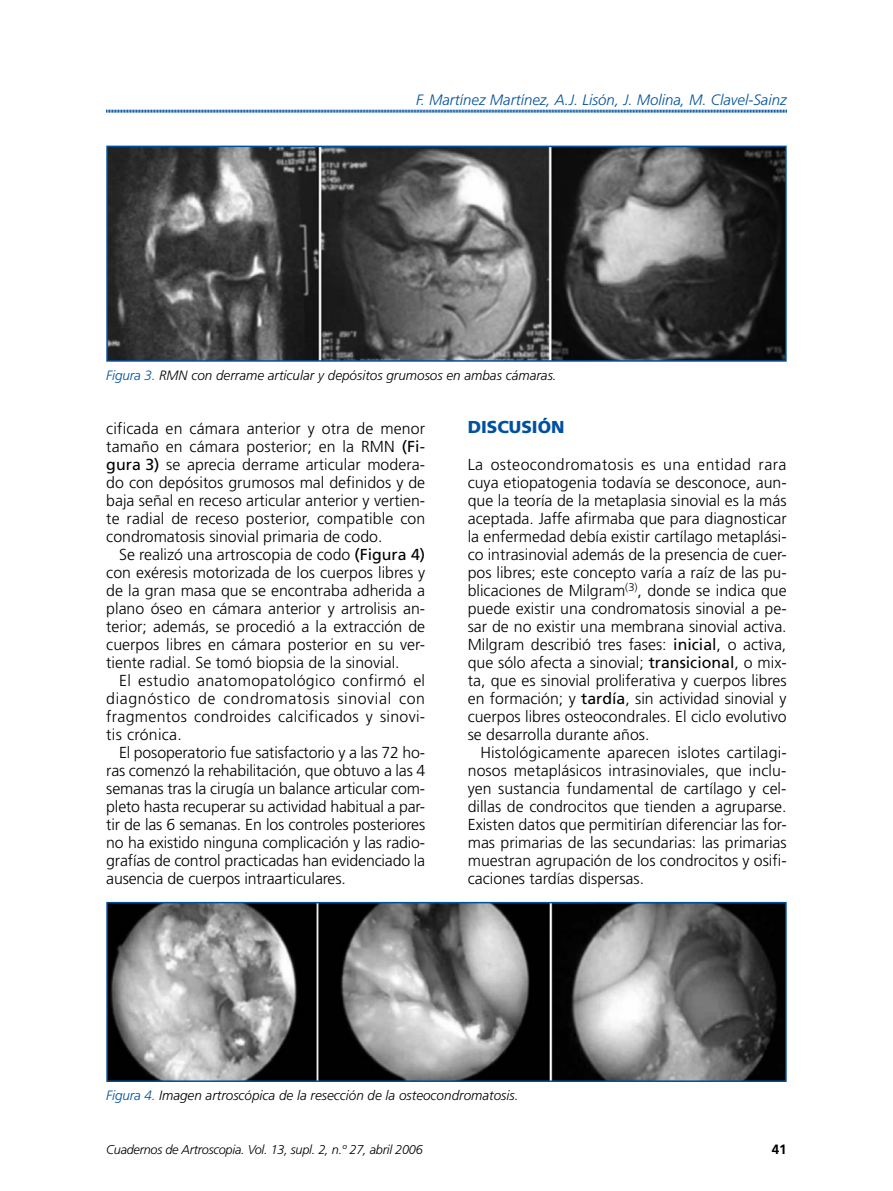
<style>
.page{position:relative;width:893px;height:1191px;background:#fff}
.page>*{position:absolute;margin:0;border:0;box-sizing:border-box;transform-origin:0 0}
.t1{font:900 17.25px "Frutiger LT Std";color:#00519e}
.t2{font:300 15.9px "Frutiger LT Std";color:#000}
.t3{font:300 15.9px "Frutiger LT Std";letter-spacing:.02em;color:#000}
.t4{font:300 15.9px "Frutiger LT Std";letter-spacing:.04em;color:#000}
.t5{font:300 15.9px "Frutiger LT Std";letter-spacing:.025em;color:#000}
.t6{font:italic 300 15px "Frutiger LT Std";color:#00519e}
.t7{font:italic 300 13.5px "Frutiger LT Std";color:#000}
.t8{font:700 13.5px "Frutiger LT Std";color:#000}
.t9{font:italic 300 12.75px "Frutiger LT Std";letter-spacing:-.02em;color:#000}
.s1{color:#00519e}
.s2{font-weight:400}
</style>
<div class="page">
<svg style="left:106px;top:109px;width:681px;height:4px;background:#7fa7cd"></svg>
<img style="left:109px;top:149px;width:675px;height:210px">
<div style="left:106px;top:146px;width:681px;height:216px;border:2px solid #00519e"></div>
<img style="left:109px;top:905px;width:675px;height:174px">
<div style="left:106px;top:902px;width:681px;height:180px;border:2px solid #00519e"></div>
<p class="t6" style="left:416px;top:92px;width:372px">F. Martínez Martínez, A.J. Lisón, J. Molina, M. Clavel-Sainz</p>
<p class="t7" style="left:106px;top:367px;width:452px"><span class="s1">Figura 3.</span> RMN con derrame articular y depósitos grumosos en ambas cámaras.</p>
<p class="t2" style="left:106px;top:419px;width:320px">cificada en cámara anterior y otra de menor</p>
<p class="t2" style="left:106px;top:437px;width:320px">tamaño en cámara posterior; en la RMN <span class="s2">(Fi-</span></p>
<p class="t2" style="left:106px;top:455px;width:320px"><span class="s2">gura 3)</span> se aprecia derrame articular modera-</p>
<p class="t2" style="left:106px;top:473px;width:320px">do con depósitos grumosos mal definidos y de</p>
<p class="t2" style="left:106px;top:491px;width:320px">baja señal en receso articular anterior y vertien-</p>
<p class="t2" style="left:106px;top:509px;width:321px">te radial de receso posterior, compatible con</p>
<p class="t2" style="left:106px;top:527px;width:278px">condromatosis sinovial primaria de codo.</p>
<p class="t2" style="left:119px;top:545px;width:308px">Se realizó una artroscopia de codo <span class="s2">(Figura 4)</span></p>
<p class="t2" style="left:106px;top:563px;width:320px">con exéresis motorizada de los cuerpos libres y</p>
<p class="t2" style="left:106px;top:581px;width:320px">de la gran masa que se encontraba adherida a</p>
<p class="t2" style="left:106px;top:599px;width:320px">plano óseo en cámara anterior y artrolisis an-</p>
<p class="t2" style="left:106px;top:617px;width:320px">terior; además, se procedió a la extracción de</p>
<p class="t2" style="left:106px;top:635px;width:320px">cuerpos libres en cámara posterior en su ver-</p>
<p class="t2" style="left:106px;top:653px;width:295px">tiente radial. Se tomó biopsia de la sinovial.</p>
<p class="t3" style="left:119px;top:671px;width:308px">El estudio anatomopatológico confirmó el</p>
<p class="t4" style="left:106px;top:689px;width:320px">diagnóstico de condromatosis sinovial con</p>
<p class="t3" style="left:106px;top:707px;width:320px">fragmentos condroides calcificados y sinovi-</p>
<p class="t3" style="left:106px;top:725px;width:77px">tis crónica.</p>
<p class="t2" style="left:119px;top:743px;width:308px">El posoperatorio fue satisfactorio y a las 72 ho-</p>
<p class="t2" style="left:106px;top:761px;width:320px">ras comenzó la rehabilitación, que obtuvo a las 4</p>
<p class="t2" style="left:106px;top:779px;width:320px">semanas tras la cirugía un balance articular com-</p>
<p class="t2" style="left:106px;top:797px;width:320px">pleto hasta recuperar su actividad habitual a par-</p>
<p class="t2" style="left:106px;top:815px;width:320px">tir de las 6 semanas. En los controles posteriores</p>
<p class="t2" style="left:106px;top:833px;width:320px">no ha existido ninguna complicación y las radio-</p>
<p class="t2" style="left:106px;top:851px;width:320px">grafías de control practicadas han evidenciado la</p>
<p class="t2" style="left:106px;top:869px;width:241px">ausencia de cuerpos intraarticulares.</p>
<p class="t1" style="left:468px;top:416px;width:32px">DISCUS</p>
<p class="t1" style="left:532px;top:416px;width:20px">IÓN</p>
<p class="t5" style="left:468px;top:455px;width:320px">La osteocondromatosis es una entidad rara</p>
<p class="t2" style="left:468px;top:473px;width:320px">cuya etiopatogenia todavía se desconoce, aun-</p>
<p class="t2" style="left:468px;top:491px;width:320px">que la teoría de la metaplasia sinovial es la más</p>
<p class="t2" style="left:468px;top:509px;width:320px">aceptada. Jaffe afirmaba que para diagnosticar</p>
<p class="t2" style="left:468px;top:527px;width:320px">la enfermedad debía existir cartílago metaplási-</p>
<p class="t2" style="left:468px;top:545px;width:320px">co intrasinovial además de la presencia de cuer-</p>
<p class="t2" style="left:468px;top:563px;width:320px">pos libres; este concepto varía a raíz de las pu-</p>
<p class="t2" style="left:468px;top:581px;width:320px">blicaciones de Milgram<sup>(3)</sup>, donde se indica que</p>
<p class="t2" style="left:468px;top:599px;width:320px">puede existir una condromatosis sinovial a pe-</p>
<p class="t2" style="left:468px;top:617px;width:320px">sar de no existir una membrana sinovial activa.</p>
<p class="t2" style="left:468px;top:635px;width:320px">Milgram describió tres fases: <span class="s2">inicial</span>, o activa,</p>
<p class="t2" style="left:468px;top:653px;width:320px">que sólo afecta a sinovial; <span class="s2">transicional</span>, o mix-</p>
<p class="t2" style="left:468px;top:671px;width:320px">ta, que es sinovial proliferativa y cuerpos libres</p>
<p class="t2" style="left:468px;top:689px;width:320px">en formación; y <span class="s2">tardía</span>, sin actividad sinovial y</p>
<p class="t2" style="left:468px;top:707px;width:320px">cuerpos libres osteocondrales. El ciclo evolutivo</p>
<p class="t2" style="left:468px;top:725px;width:183px">se desarrolla durante años.</p>
<p class="t2" style="left:480px;top:743px;width:308px">Histológicamente aparecen islotes cartilagi-</p>
<p class="t2" style="left:468px;top:761px;width:320px">nosos metaplásicos intrasinoviales, que inclu-</p>
<p class="t2" style="left:468px;top:779px;width:320px">yen sustancia fundamental de cartílago y cel-</p>
<p class="t2" style="left:468px;top:797px;width:320px">dillas de condrocitos que tienden a agruparse.</p>
<p class="t2" style="left:468px;top:815px;width:320px">Existen datos que permitirían diferenciar las for-</p>
<p class="t2" style="left:468px;top:833px;width:320px">mas primarias de las secundarias: las primarias</p>
<p class="t2" style="left:468px;top:851px;width:320px">muestran agrupación de los condrocitos y osifi-</p>
<p class="t2" style="left:468px;top:869px;width:178px">caciones tardías dispersas.</p>
<p class="t7" style="left:106px;top:1087px;width:414px"><span class="s1">Figura 4.</span> Imagen artroscópica de la resección de la osteocondromatosis.</p>
<p class="t9" style="left:106px;top:1142px;width:318px">Cuadernos de Artroscopia. Vol. 13, supl. 2, n.º 27, abril 2006</p>
<p class="t8" style="left:772px;top:1141px;width:17px">41</p>
</div>
